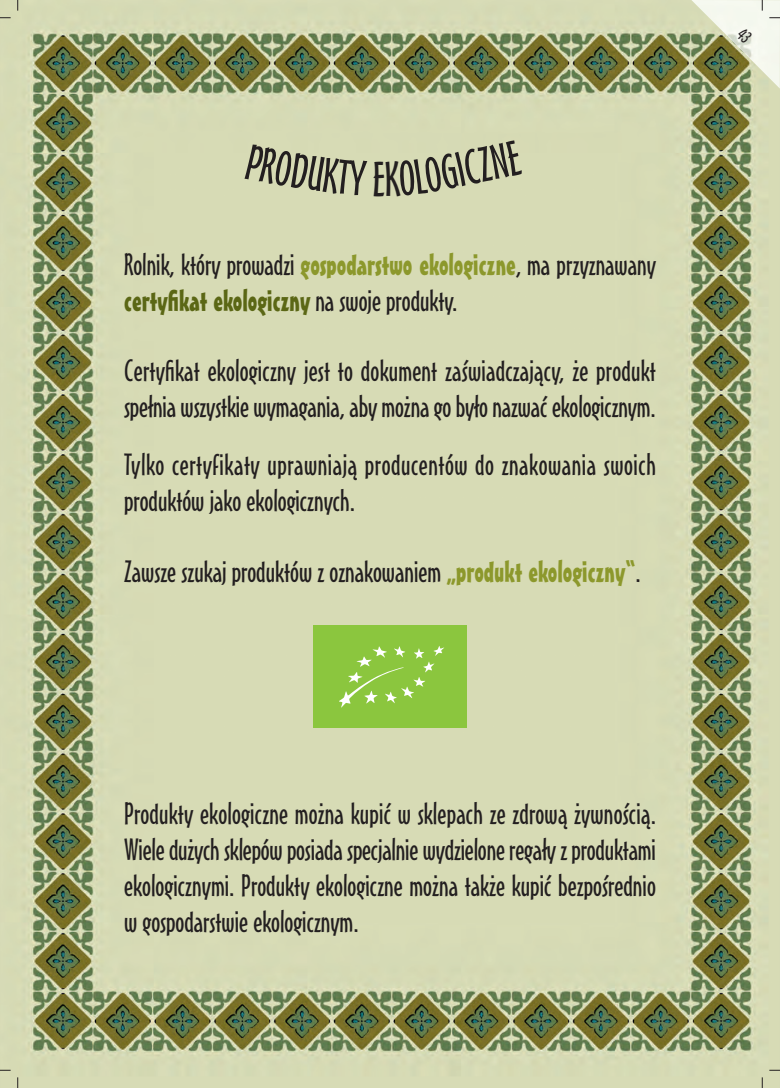
<style>
.page{position:relative;width:780px;height:1088px;background:#fff}
.page>*{position:absolute;margin:0;border:0;box-sizing:border-box;transform-origin:0 0}
.t1{font:30px/36px "Mister Earl Lt EU";color:#231f20}
.t2{font:30px/36px "Mister Earl Lt EU";letter-spacing:.02em;color:#231f20}
.t3{font:30px "Mister Earl EU";color:#5b6715}
.s1{font-family:"Mister Earl EU";color:#8c982c}
.s2{font-family:"Mister Earl Lt EU";color:#231f20}
</style>
<div class="page">
<img style="left:0;top:0;width:779px;height:1088px">
<img style="left:691px;top:0;width:89px;height:89px">
<div style="left:313px;top:626px;width:153px;height:102px;background:#8bc63e"></div>
<svg style="left:339px;top:646px;width:105px;height:62px"></svg>
<svg style="left:735px;top:27px;width:17px;height:17px"></svg>
<div style="left:244px;top:144px;width:123px;height:52px;background:#d7dbb5"></div>
<div style="left:373px;top:140px;width:149px;height:57px;background:#d7dbb5"></div>
<p class="t1" style="left:124px;top:246px;width:533px">Rolnik, który prowadzi <span class="s1">gospodarstwo ekologiczne</span>, ma przyznawany</p>
<p class="t3" style="left:124px;top:282px;width:335px">certyfikat ekologiczny <span class="s2">na swoje produkty.</span></p>
<p class="t1" style="left:124px;top:352px;width:533px">Certyfikat ekologiczny jest to dokument zaświadczający, że produkt spełnia wszystkie wymagania, aby można go było nazwać ekologicznym.</p>
<p class="t2" style="left:124px;top:446px;width:533px">Tylko certyfikaty uprawniają producentów do znakowania swoich produktów jako ekologicznych.</p>
<p class="t1" style="left:124px;top:553px;width:518px">Zawsze szukaj produktów z oznakowaniem <span class="s1">„produkt ekologiczny“</span>.</p>
<p class="t1" style="left:124px;top:795px;width:533px;text-align:justify">Produkty ekologiczne można kupić w sklepach ze zdrową żywnością.<br>Wiele dużych sklepów posiada specjalnie wydzielone regały z produktami ekologicznymi. Produkty ekologiczne można także kupić bezpośrednio w gospodarstwie ekologicznym.</p>
</div>
